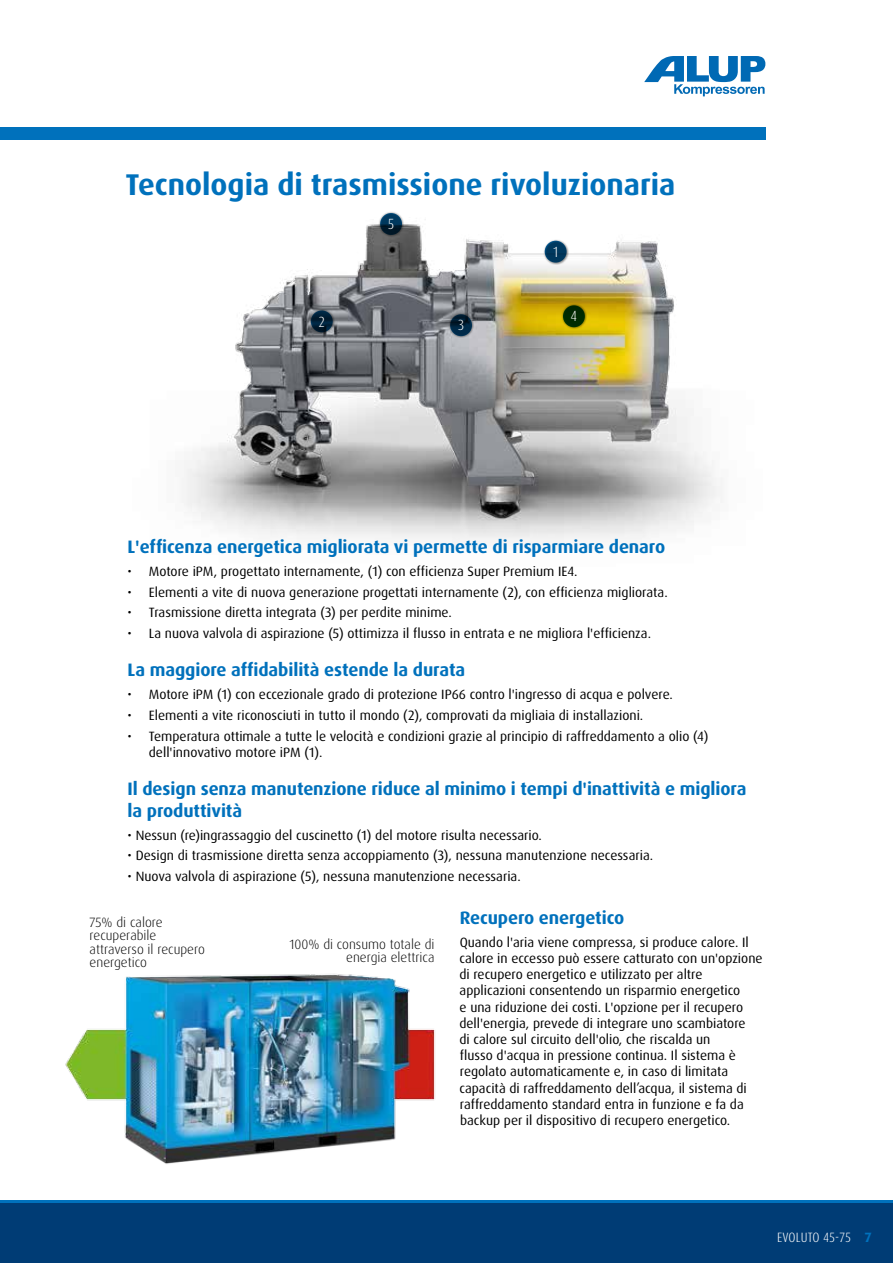
<style>
.page{position:relative;width:893px;height:1263px;background:#fff}
.page>*{position:absolute;margin:0;border:0;box-sizing:border-box;transform-origin:0 0}
.t1{font:700 30px "Dax Pro";color:#0071bc}
.t2{font:700 18px/21.6px "Dax Pro";letter-spacing:-.005em;color:#0071bc}
.t3{font:300 condensed 14.7px "Dax Pro";color:#fff}
.t4{font:13.5px/16.2px "Dax Pro";color:#000}
.t5{font:300 13.5px/13.5px "Dax Pro";color:#000}
.t6{font:300 condensed 13.5px "Dax Pro";color:#fff}
.s1{font-weight:700;font-stretch:normal;color:#0071bc}
</style>
<div class="page">
<div style="left:0;top:1202px;width:893px;height:61px;background:#003c75"></div>
<hr style="left:0;top:1200px;width:893px;height:3px;background:#0071bc">
<div style="left:0;top:128px;width:765px;height:12px;background:#0071bc"></div>
<svg style="left:644px;top:56px;width:121px;height:40px"></svg>
<img style="left:182px;top:224px;width:540px;height:319px">
<img style="left:65px;top:974px;width:370px;height:190px">
<div style="left:543px;top:239px;width:26px;height:26px;background:#000;opacity:.5"></div>
<svg style="left:545px;top:241px;width:22px;height:22px"></svg>
<div style="left:309px;top:309px;width:26px;height:26px;background:#000;opacity:.5"></div>
<svg style="left:311px;top:310px;width:22px;height:22px"></svg>
<div style="left:448px;top:312px;width:26px;height:26px;background:#000;opacity:.5"></div>
<svg style="left:450px;top:314px;width:22px;height:22px"></svg>
<div style="left:561px;top:304px;width:26px;height:25px;background:#000;opacity:.5"></div>
<div style="left:563px;top:305px;width:22px;height:22px;background:#002b01;border-radius:50%"></div>
<div style="left:378px;top:211px;width:26px;height:26px;background:#000;opacity:.5"></div>
<svg style="left:380px;top:213px;width:22px;height:22px"></svg>
<h1 class="t1" style="left:126px;top:165px;width:551px">Tecnologia di trasmissione rivoluzionaria</h1>
<p class="t3" style="left:388px;top:215px;width:8px">5</p>
<p class="t3" style="left:318px;top:312px;width:8px">2</p>
<p class="t3" style="left:458px;top:316px;width:8px">3</p>
<p class="t3" style="left:552px;top:242px;width:8px">1</p>
<p class="t3" style="left:571px;top:307px;width:8px">4</p>
<h2 class="t2" style="left:128px;top:536px;width:539px">L'efficenza energetica migliorata vi permette di risparmiare denaro</h2>
<p class="t4" style="left:128px;top:563px;width:451px">• Motore iPM, progettato internamente, (1) con efficienza Super Premium IE4.</p>
<p class="t4" style="left:128px;top:584px;width:542px">• Elementi a vite di nuova generazione progettati internamente (2), con efficienza migliorata.</p>
<p class="t4" style="left:128px;top:605px;width:326px">• Trasmissione diretta integrata (3) per perdite minime.</p>
<p class="t4" style="left:128px;top:625px;width:525px">• La nuova valvola di aspirazione (5) ottimizza il flusso in entrata e ne migliora l'efficienza.</p>
<h2 class="t2" style="left:128px;top:659px;width:339px">La maggiore affidabilità estende la durata</h2>
<p class="t4" style="left:128px;top:686px;width:547px">• Motore iPM (1) con eccezionale grado di protezione IP66 contro l'ingresso di acqua e polvere.</p>
<p class="t4" style="left:128px;top:707px;width:517px">• Elementi a vite riconosciuti in tutto il mondo (2), comprovati da migliaia di installazioni.</p>
<p class="t4" style="left:149px;top:728px;width:561px;text-indent:-21px">• Temperatura ottimale a tutte le velocità e condizioni grazie al principio di raffreddamento a olio (4) dell'innovativo motore iPM (1).</p>
<h2 class="t2" style="left:128px;top:778px;width:620px">Il design senza manutenzione riduce al minimo i tempi d'inattività e migliora la produttività</h2>
<p class="t4" style="left:128px;top:827px;width:416px">• Nessun (re)ingrassaggio del cuscinetto (1) del motore risulta necessario.</p>
<p class="t4" style="left:128px;top:848px;width:527px">• Design di trasmissione diretta senza accoppiamento (3), nessuna manutenzione necessaria.</p>
<p class="t4" style="left:128px;top:868px;width:395px">• Nuova valvola di aspirazione (5), nessuna manutenzione necessaria.</p>
<p class="t5" style="left:90px;top:915px;width:117px">75% di calore recuperabile attraverso il recupero energetico</p>
<p class="t5" style="left:289px;top:937px;width:147px;text-align:right">100% di consumo totale di energia elettrica</p>
<h2 class="t2" style="left:460px;top:907px;width:166px">Recupero energetico</h2>
<p class="t4" style="left:459px;top:934px;width:305px">Quando l'aria viene compressa, si produce calore. Il calore in eccesso può essere catturato con un'opzione di recupero energetico e utilizzato per altre applicazioni consentendo un risparmio energetico<br>e una riduzione dei costi. L'opzione per il recupero dell'energia, prevede di integrare uno scambiatore<br>di calore sul circuito dell'olio, che riscalda un<br>flusso d'acqua in pressione continua. Il sistema è regolato automaticamente e, in caso di limitata capacità di raffreddamento dell’acqua, il sistema di raffreddamento standard entra in funzione e fa da backup per il dispositivo di recupero energetico.</p>
<p class="t6" style="left:777px;top:1228px;width:96px">EVOLUTO 45-75 <span class="s1">7</span></p>
</div>
